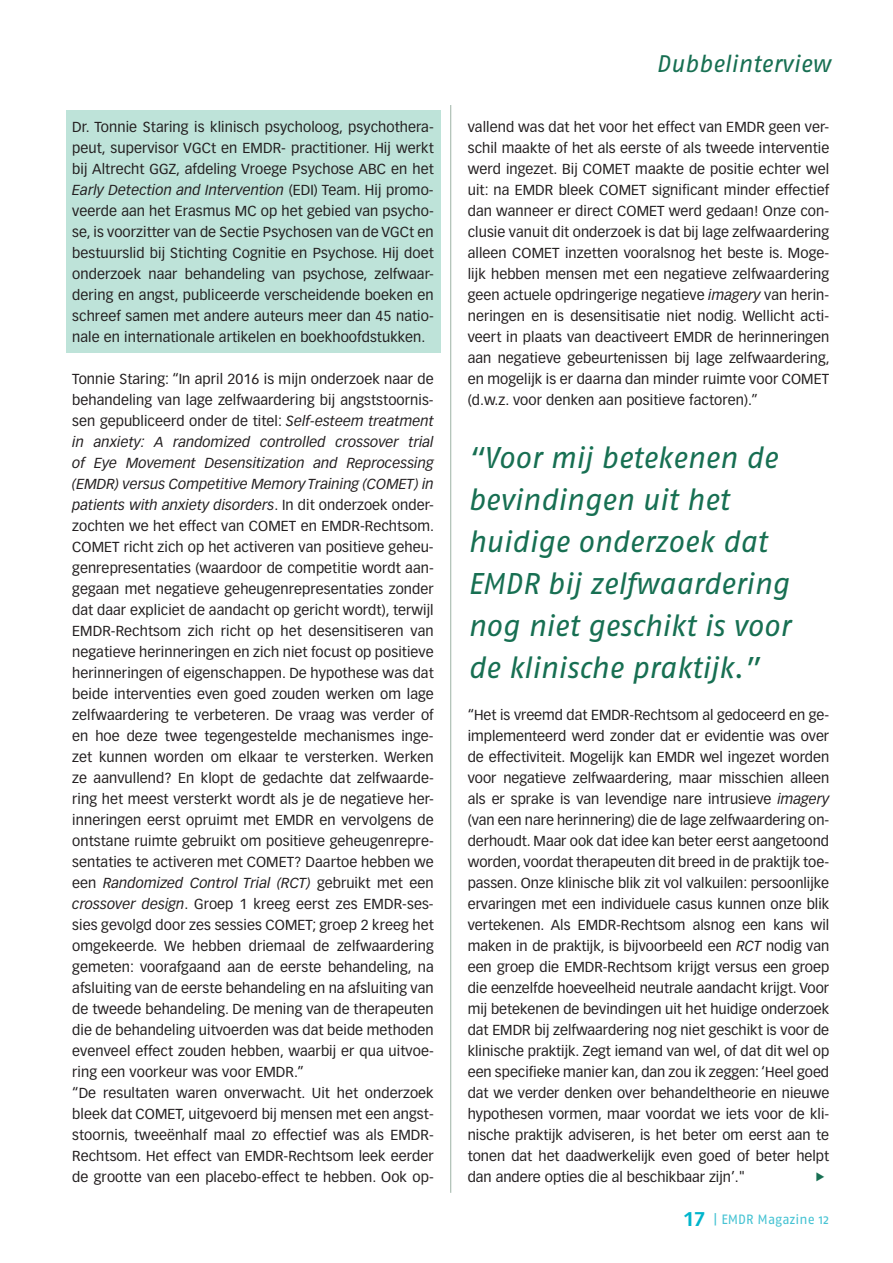
<style>
.page{position:relative;width:893px;height:1263px;background:#fff}
.page>*{position:absolute;margin:0;border:0;box-sizing:border-box;transform-origin:0 0}
.t1{font:italic 30px/42px "Fago No";letter-spacing:-.01em;color:#176f52}
.t2{font:italic 24px "Fago No";color:#176f52}
.t3{font:14.25px/21px "Vectora LH";letter-spacing:.005em;color:#231f20;text-align:justify}
.t4{font:13.5px "Fago No";color:#46c3d3}
.s1{font-style:italic}
.s2{font-family:"Vectora LH";font-weight:700;font-size:19.5px;color:#00b5cc}
</style>
<div class="page">
<div style="left:66px;top:111px;width:375px;height:242px;background:#bee3d9"></div>
<hr style="left:450px;top:105px;width:1px;height:1088px;background:#9db3a6">
<p class="t3" style="left:72px;top:117px;width:363px">Dr. Tonnie Staring is klinisch psycholoog, psychothera&shy;peut, supervisor VGCt en EMDR- practitioner. Hij werkt bij Altrecht GGZ, afdeling Vroege Psychose ABC en het <span class="s1">Early Detection and Intervention</span> (EDI) Team. Hij promo&shy;veerde aan het Erasmus MC op het gebied van psycho&shy;se, is voorzitter van de Sectie Psychosen van de VGCt en bestuurslid bij Stichting Cognitie en Psychose. Hij doet onderzoek naar behandeling van psychose, zelfwaar&shy;dering en angst, publiceerde verscheidende boeken en schreef samen met andere auteurs meer dan 45 natio&shy;nale en internationale artikelen en boekhoofdstukken.</p>
<p class="t3" style="left:72px;top:369px;width:363px;text-align:left">Tonnie Staring: “In april 2016 is mijn onderzoek naar de behandeling van lage zelfwaardering bij angststoornis&shy;sen gepubliceerd onder de titel: <span class="s1">Self-esteem treatment in anxiety: A randomized controlled crossover trial of Eye Movement Desensitization and Reprocessing (EMDR) versus Competitive Memory Training (COMET) in patients with anxiety disorders</span>. In dit onderzoek onder&shy;zochten we het effect van COMET en EMDR-Rechtsom.<br>COMET richt zich op het activeren van positieve geheu&shy;genrepresentaties (waardoor de competitie wordt aan&shy;gegaan met negatieve geheugenrepresentaties zonder dat daar expliciet de aandacht op gericht wordt), terwijl EMDR-Rechtsom zich richt op het desensitiseren van negatieve herinneringen en zich niet focust op positieve herinneringen of eigenschappen. De hypothese was dat beide interventies even goed zouden werken om lage zelfwaardering te verbeteren. De vraag was verder of en hoe deze twee tegengestelde mechanismes inge&shy;zet kunnen worden om elkaar te versterken. Werken ze aanvullend? En klopt de gedachte dat zelfwaarde&shy;ring het meest versterkt wordt als je de negatieve her&shy;inneringen eerst opruimt met EMDR en vervolgens de ontstane ruimte gebruikt om positieve geheugenrepre&shy;sentaties te activeren met COMET? Daartoe hebben we een <span class="s1">Randomized Control Trial (RCT)</span> gebruikt met een <span class="s1">crossover design</span>. Groep 1 kreeg eerst zes EMDR-ses&shy;sies gevolgd door zes sessies COMET; groep 2 kreeg het omgekeerde. We hebben driemaal de zelfwaardering gemeten: voorafgaand aan de eerste behandeling, na afsluiting van de eerste behandeling en na afsluiting van de tweede behandeling. De mening van de therapeuten die de behandeling uitvoerden was dat beide methoden evenveel effect zouden hebben, waarbij er qua uitvoe&shy;ring een voorkeur was voor EMDR.”<br>“De resultaten waren onverwacht. Uit het onderzoek bleek dat COMET, uitgevoerd bij mensen met een angst&shy;stoornis, tweeënhalf maal zo effectief was als EMDR-Rechtsom. Het effect van EMDR-Rechtsom leek eerder de grootte van een placebo-effect te hebben. Ook op-</p>
<h2 class="t2" style="left:656px;top:53px;width:176px">Dubbelinterview</h2>
<p class="t3" style="left:468px;top:117px;width:363px">vallend was dat het voor het effect van EMDR geen ver&shy;schil maakte of het als eerste of als tweede interventie werd ingezet. Bij COMET maakte de positie echter wel uit: na EMDR bleek COMET significant minder effectief dan wanneer er direct COMET werd gedaan! Onze con&shy;clusie vanuit dit onderzoek is dat bij lage zelfwaardering alleen COMET inzetten vooralsnog het beste is. Moge&shy;lijk hebben mensen met een negatieve zelfwaardering geen actuele opdringerige negatieve <span class="s1">imagery</span> van herin&shy;neringen en is desensitisatie niet nodig. Wellicht acti&shy;veert in plaats van deactiveert EMDR de herinneringen aan negatieve gebeurtenissen bij lage zelfwaardering, en mogelijk is er daarna dan minder ruimte voor COMET (d.w.z. voor denken aan positieve factoren).”</p>
<h1 class="t1" style="left:468px;top:439px;width:324px">“Voor mij betekenen de bevindingen uit het huidige onderzoek dat<br>EMDR bij zelfwaardering nog niet geschikt is voor de klinische praktijk.”</h1>
<p class="t3" style="left:468px;top:705px;width:363px">“Het is vreemd dat EMDR-Rechtsom al gedoceerd en ge&shy;implementeerd werd zonder dat er evidentie was over de effectiviteit. Mogelijk kan EMDR wel ingezet worden voor negatieve zelfwaardering, maar misschien alleen als er sprake is van levendige nare intrusieve <span class="s1">imagery </span>(van een nare herinnering) die de lage zelfwaardering on&shy;derhoudt. Maar ook dat idee kan beter eerst aangetoond worden, voordat therapeuten dit breed in de praktijk toe&shy;passen. Onze klinische blik zit vol valkuilen: persoonlijke ervaringen met een individuele casus kunnen onze blik vertekenen. Als EMDR-Rechtsom alsnog een kans wil maken in de praktijk, is bijvoorbeeld een <span class="s1">RCT</span> nodig van een groep die EMDR-Rechtsom krijgt versus een groep die eenzelfde hoeveelheid neutrale aandacht krijgt. Voor mij betekenen de bevindingen uit het huidige onderzoek dat EMDR bij zelfwaardering nog niet geschikt is voor de klinische praktijk. Zegt iemand van wel, of dat dit wel op een specifieke manier kan, dan zou ik zeggen: ‘Heel goed dat we verder denken over behandeltheorie en nieuwe hypothesen vormen, maar voordat we iets voor de kli&shy;nische praktijk adviseren, is het beter om eerst aan te tonen dat het daadwerkelijk even goed of beter helpt dan andere opties die al beschikbaar zijn’."</p>
<p class="t4" style="left:683px;top:1213px;width:148px"><span class="s2">17</span> | EMDR Magazine 12</p>
</div>
